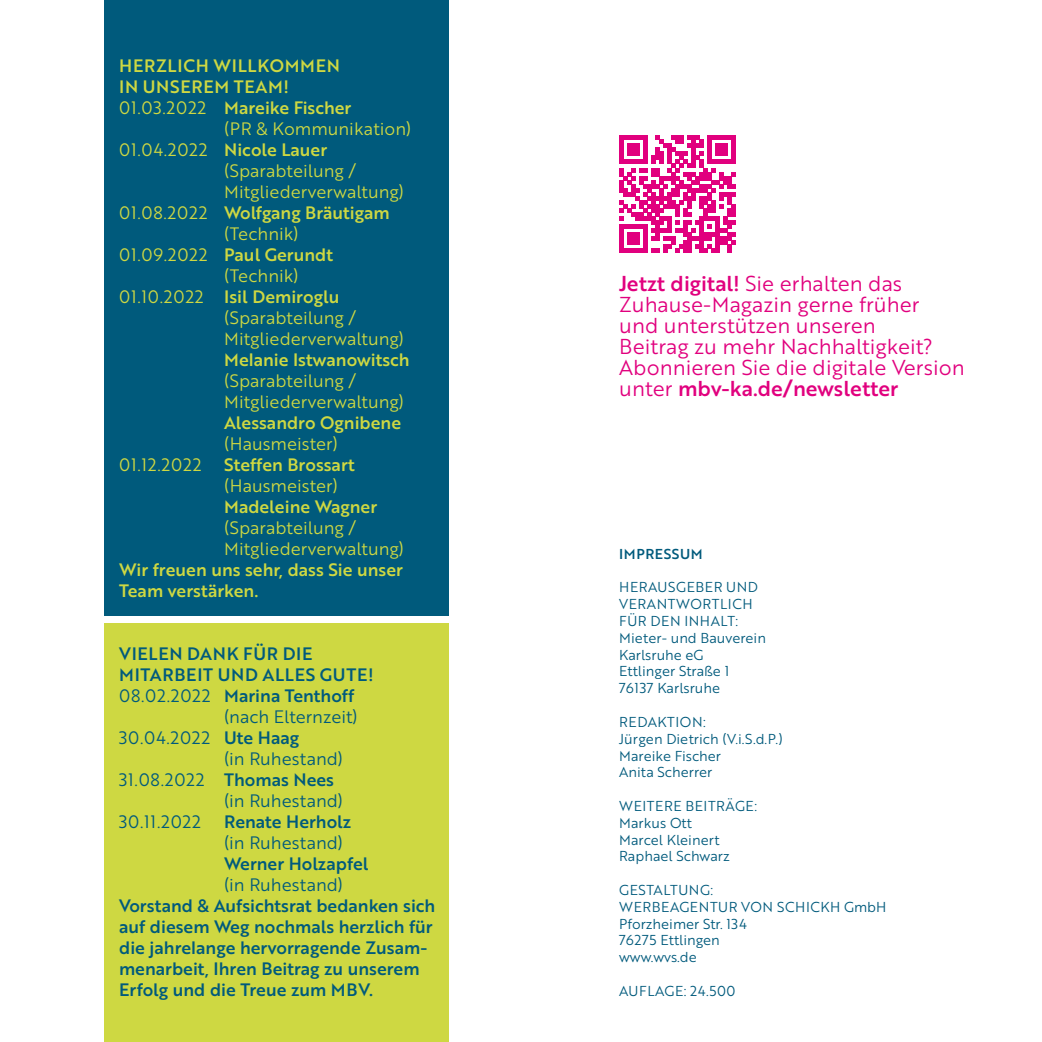
<style>
.page{position:relative;width:1042px;height:1042px;background:#fff}
.page>*{position:absolute;margin:0;border:0;box-sizing:border-box;transform-origin:0 0}
.t1{font:21px/21px "Brother 1816 Book";color:#e1007e}
.t2{font:21px "Brother 1816 Medium";color:#e1007e}
.t3{font:17.5px/21px "Brother 1816 Book";color:#ced842}
.t4{font:17.5px/21px "Brother 1816 Medium";color:#ced842}
.t5{font:17.5px/21px "Brother 1816 Medium";color:#005a7c}
.t6{font:17.5px "Brother 1816 Book";color:#005a7c}
.t7{font:17.5px/21px "Brother 1816 Medium";letter-spacing:.04em;color:#005a7c}
.t8{font:17.5px/21px "Brother 1816 Medium";letter-spacing:.04em;color:#ced842}
.t9{font:14px/16.8px "Brother 1816 Book";color:#005a7c}
.t10{font:14px "Brother 1816 Book";letter-spacing:.04em;color:#005a7c}
.t11{font:14px "Brother 1816 Medium";letter-spacing:.04em;color:#005a7c}
.s1{font-family:"Brother 1816 Book"}
.s2{font-family:"Brother 1816 Medium"}
</style>
<div class="page">
<div style="left:104px;top:0;width:345px;height:615px;background:#005a7c"></div>
<div style="left:104px;top:623px;width:345px;height:419px;background:#ced842"></div>
<svg style="left:619px;top:136px;width:116px;height:116px"></svg>
<p class="t8" style="left:119px;top:55px;width:234px">HERZLICH WILLKOMMEN<br>IN UNSEREM TEAM!<br><span class="s1">01.03.2022</span> Mareike Fischer</p>
<p class="t3" style="left:224px;top:118px;width:188px">(PR &amp; Kommunikation)</p>
<p class="t4" style="left:119px;top:139px;width:209px"><span class="s1">01.04.2022</span> Nicole Lauer</p>
<p class="t3" style="left:224px;top:160px;width:181px">(Sparabteilung /<br>Mitgliederverwaltung)</p>
<p class="t4" style="left:119px;top:202px;width:272px"><span class="s1">01.08.2022</span> Wolfgang Bräutigam</p>
<p class="t3" style="left:224px;top:223px;width:76px">(Technik)</p>
<p class="t4" style="left:119px;top:244px;width:215px"><span class="s1">01.09.2022</span> Paul Gerundt</p>
<p class="t3" style="left:224px;top:265px;width:76px">(Technik)</p>
<p class="t4" style="left:119px;top:286px;width:222px"><span class="s1">01.10.2022</span> Isil Demiroglu</p>
<p class="t3" style="left:224px;top:307px;width:181px">(Sparabteilung /<br>Mitgliederverwaltung)</p>
<p class="t4" style="left:224px;top:349px;width:187px">Melanie Istwanowitsch</p>
<p class="t3" style="left:224px;top:370px;width:181px">(Sparabteilung /<br>Mitgliederverwaltung)</p>
<p class="t4" style="left:224px;top:412px;width:178px">Alessandro Ognibene</p>
<p class="t3" style="left:224px;top:433px;width:115px">(Hausmeister)</p>
<p class="t3" style="left:119px;top:454px;width:84px">01.12.2022</p>
<p class="t4" style="left:224px;top:454px;width:132px">Steffen Brossart</p>
<p class="t3" style="left:224px;top:475px;width:115px">(Hausmeister)</p>
<p class="t4" style="left:224px;top:496px;width:154px">Madeleine Wagner</p>
<p class="t3" style="left:224px;top:517px;width:181px">(Sparabteilung /<br>Mitgliederverwaltung)</p>
<p class="t4" style="left:119px;top:559px;width:285px">Wir freuen uns sehr, dass Sie unser<br>Team verstärken.</p>
<p class="t7" style="left:119px;top:643px;width:256px">VIELEN DANK FÜR DIE<br>MITARBEIT UND ALLES GUTE!<br><span class="s1">08.02.2022</span> Marina Tenthoff</p>
<p class="t6" style="left:224px;top:704px;width:135px">(nach Elternzeit)</p>
<p class="t6" style="left:119px;top:725px;width:181px">30.04.2022 <span class="s2">Ute Haag</span></p>
<p class="t6" style="left:224px;top:746px;width:120px">(in Ruhestand)</p>
<p class="t6" style="left:119px;top:767px;width:216px">31.08.2022 <span class="s2">Thomas Nees</span></p>
<p class="t6" style="left:224px;top:788px;width:120px">(in Ruhestand)</p>
<p class="t6" style="left:119px;top:809px;width:83px">30.11.2022</p>
<p class="t5" style="left:224px;top:811px;width:128px">Renate Herholz</p>
<p class="t6" style="left:224px;top:830px;width:120px">(in Ruhestand)</p>
<p class="t5" style="left:224px;top:853px;width:146px">Werner Holzapfel</p>
<p class="t6" style="left:224px;top:872px;width:120px">(in Ruhestand)</p>
<p class="t5" style="left:119px;top:895px;width:318px">Vorstand &amp; Aufsichtsrat bedanken sich auf diesem Weg nochmals herzlich für die jahrelange hervorragende Zusam&shy;menarbeit, Ihren Beitrag zu unserem Erfolg und die Treue zum MBV.</p>
<h1 class="t1" style="left:619px;top:272px;width:347px"><span class="s2">Jetzt digital!</span> Sie erhalten das<br>Zuhause-Magazin gerne früher<br>und unterstützen unseren<br>Beitrag zu mehr Nachhaltigkeit?<br>Abonnieren Sie die digitale Version</h1>
<h1 class="t2" style="left:619px;top:372px;width:281px"><span class="s1">unter</span> mbv-ka.de/newsletter</h1>
<p class="t11" style="left:619px;top:543px;width:85px">IMPRESSUM</p>
<p class="t9" style="left:619px;top:578px;width:148px">HERAUSGEBER UND<br>VERANTWORTLICH<br>FÜR DEN INHALT:<br>Mieter- und Bauverein<br>Karlsruhe eG<br>Ettlinger Straße 1<br>76137 Karlsruhe</p>
<p class="t9" style="left:619px;top:713px;width:165px">REDAKTION:<br>Jürgen Dietrich (V.i.S.d.P.)<br>Mareike Fischer<br>Anita Scherrer</p>
<p class="t9" style="left:619px;top:797px;width:139px">WEITERE BEITRÄGE:<br>Markus Ott<br>Marcel Kleinert<br>Raphael Schwarz</p>
<p class="t9" style="left:619px;top:881px;width:269px">GESTALTUNG:<br>WERBEAGENTUR VON SCHICKH GmbH<br>Pforzheimer Str. 134<br>76275 Ettlingen<br>www.wvs.de</p>
<p class="t10" style="left:619px;top:980px;width:118px">AUFLAGE: 24.500</p>
</div>
